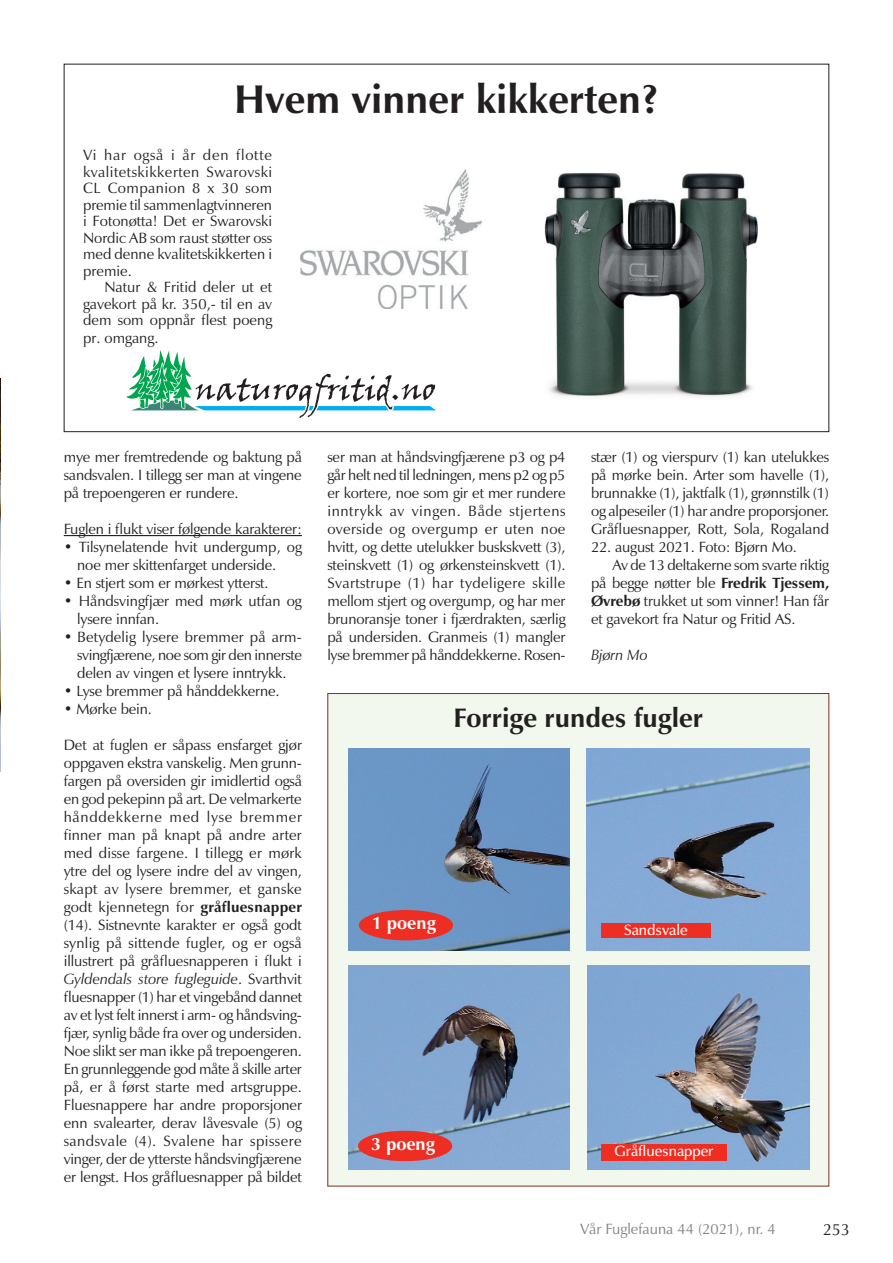
<style>
.page{position:relative;width:893px;height:1263px;background:#fff}
.page>*{position:absolute;margin:0;border:0;box-sizing:border-box;transform-origin:0 0}
.t1{font:700 40.5px "Zapf Humanist 601 BT";color:#231f20}
.t2{font:700 27px "Zapf Humanist 601 BT";color:#231f20}
.t3{font:700 18px "Zapf Humanist 601 BT";color:#fff}
.t4{font:16.5px "Zapf Humanist 601 BT";color:#231f20}
.t5{font:15px/18px "Zapf Humanist 601 BT";letter-spacing:-.01em;color:#231f20;text-align:justify}
.t6{font:15px "Zapf Humanist 601 BT";color:#808285}
.t7{font:600 15px "Zapf Humanist 601 BT";color:#fff}
.t8{font:italic 15px "Zapf Humanist 601 BT";letter-spacing:-.01em;color:#231f20}
.s1{font-weight:700}
.s2{font-style:italic}
</style>
<div class="page">
<img style="left:0;top:378px;width:1px;height:394px">
<div style="left:327px;top:693px;width:502px;height:493px;background:#f2f8ee"></div>
<img style="left:587px;top:748px;width:222px;height:202px">
<img style="left:587px;top:966px;width:222px;height:203px">
<img style="left:348px;top:966px;width:222px;height:203px">
<img style="left:348px;top:748px;width:222px;height:202px">
<div style="left:601px;top:923px;width:109px;height:15px;background:#ee2d23"></div>
<div style="left:601px;top:1144px;width:126px;height:17px;background:#ee2d23"></div>
<svg style="left:126px;top:350px;width:310px;height:68px"></svg>
<img style="left:300px;top:170px;width:182px;height:139px">
<div style="left:360px;top:911px;width:92px;height:29px;background:#ee2d23;border-radius:50%"></div>
<div style="left:359px;top:910px;width:94px;height:30px;border:2px solid #ee2d23;border-radius:50%"></div>
<div style="left:359px;top:1131px;width:92px;height:29px;background:#ee2d23;border-radius:50%"></div>
<div style="left:358px;top:1131px;width:94px;height:30px;border:2px solid #ee2d23;border-radius:50%"></div>
<img style="left:544px;top:173px;width:214px;height:224px">
<hr style="left:64px;top:535px;width:238px;height:1px;background:#030505">
<h1 class="t1" style="left:234px;top:74px;width:426px">Hvem vinner kikkerten?</h1>
<p class="t5" style="left:83px;top:147px;width:191px;line-height:16.5px">Vi har også i år den flotte kvalitetskikkerten Swarovski CL Companion 8 x 30 som premie til sammenlagtvinneren i Fotonøtta! Det er Swarovski Nordic AB som raust støtter oss med denne kvalitetskikkerten i premie.</p>
<p class="t5" style="left:83px;top:279px;width:191px;line-height:16.5px;text-indent:21px">Natur &amp; Fritid deler ut et gavekort på kr. 350,- til en av dem som oppnår flest poeng</p>
<p class="t5" style="left:83px;top:329px;width:77px">pr. omgang.</p>
<p class="t5" style="left:64px;top:447px;width:240px">mye mer fremtredende og baktung på sandsvalen. I tillegg ser man at vingene på trepoengeren er rundere.</p>
<p class="t5" style="left:64px;top:519px;width:240px">Fuglen i flukt viser følgende karakterer:</p>
<p class="t5" style="left:77px;top:537px;width:226px;text-indent:-14px">• Tilsynelatende hvit undergump, og noe mer skittenfarget underside.</p>
<p class="t5" style="left:64px;top:573px;width:206px">• En stjert som er mørkest ytterst.</p>
<p class="t5" style="left:77px;top:591px;width:226px;text-indent:-14px">• Håndsvingfjær med mørk utfan og lysere innfan.</p>
<p class="t5" style="left:77px;top:627px;width:226px;text-indent:-14px">• Betydelig lysere bremmer på arm&shy;svingfjærene, noe som gir den innerste delen av vingen et lysere inntrykk.</p>
<p class="t5" style="left:64px;top:681px;width:217px">• Lyse bremmer på hånddekkerne.</p>
<p class="t5" style="left:64px;top:699px;width:90px">• Mørke bein.</p>
<p class="t5" style="left:64px;top:735px;width:240px">Det at fuglen er såpass ensfarget gjør oppgaven ekstra vanskelig. Men grunn&shy;fargen på oversiden gir imidlertid også en god pekepinn på art. De velmarkerte hånddekkerne med lyse bremmer finner man på knapt på andre arter med disse fargene. I tillegg er mørk ytre del og lysere indre del av vingen, skapt av lysere bremmer, et ganske godt kjennetegn for <span class="s1">gråfluesnapper </span>(14). Sistnevnte karakter er også godt synlig på sittende fugler, og er også illustrert på gråfluesnapperen i flukt i <span class="s2">Gyldendals store fugleguide</span>. Svarthvit fluesnapper (1) har et vingebånd dannet av et lyst felt innerst i arm- og håndsving&shy;fjær, synlig både fra over og undersiden.<br>Noe slikt ser man ikke på trepoengeren.<br>En grunnleggende god måte å skille arter på, er å først starte med artsgruppe.<br>Fluesnappere har andre proporsjoner enn svalearter, derav låvesvale (5) og sandsvale (4). Svalene har spissere vinger, der de ytterste håndsvingfjærene er lengst. Hos gråfluesnapper på bildet</p>
<p class="t5" style="left:327px;top:447px;width:240px">ser man at håndsvingfjærene p3 og p4 går helt ned til ledningen, mens p2 og p5 er kortere, noe som gir et mer rundere inntrykk av vingen. Både stjertens overside og overgump er uten noe hvitt, og dette utelukker buskskvett (3), steinskvett (1) og ørkensteinskvett (1).<br>Svartstrupe (1) har tydeligere skille mellom stjert og overgump, og har mer brunoransje toner i fjærdrakten, særlig på undersiden. Granmeis (1) mangler lyse bremmer på hånddekkerne. Rosen-</p>
<p class="t5" style="left:591px;top:447px;width:240px">stær (1) og vierspurv (1) kan utelukkes på mørke bein. Arter som havelle (1), brunnakke (1), jaktfalk (1), grønnstilk (1) og alpeseiler (1) har andre proporsjoner.<br>Gråfluesnapper, Rott, Sola, Rogaland</p>
<p class="t5" style="left:591px;top:537px;width:207px">22. august 2021. Foto: Bjørn Mo.</p>
<p class="t5" style="left:612px;top:555px;width:218px">Av de 13 deltakerne som svarte riktig</p>
<p class="t5" style="left:591px;top:573px;width:240px">på begge nøtter ble <span class="s1">Fredrik Tjessem,</span></p>
<p class="t5" style="left:591px;top:591px;width:240px"><span class="s1">Øvrebø</span> trukket ut som vinner! Han får</p>
<p class="t5" style="left:591px;top:609px;width:206px">et gavekort fra Natur og Fritid AS.</p>
<p class="t8" style="left:591px;top:645px;width:58px">Bjørn Mo</p>
<h2 class="t2" style="left:454px;top:701px;width:251px">Forrige rundes fugler</h2>
<p class="t3" style="left:372px;top:912px;width:65px">1 poeng</p>
<p class="t7" style="left:624px;top:920px;width:65px">Sandsvale</p>
<p class="t3" style="left:371px;top:1133px;width:65px">3 poeng</p>
<p class="t7" style="left:615px;top:1141px;width:100px">Gråfluesnapper</p>
<p class="t6" style="left:580px;top:1219px;width:197px">Vår Fuglefauna 44 (2021), nr. 4</p>
<p class="t4" style="left:823px;top:1219px;width:29px">253</p>
</div>
